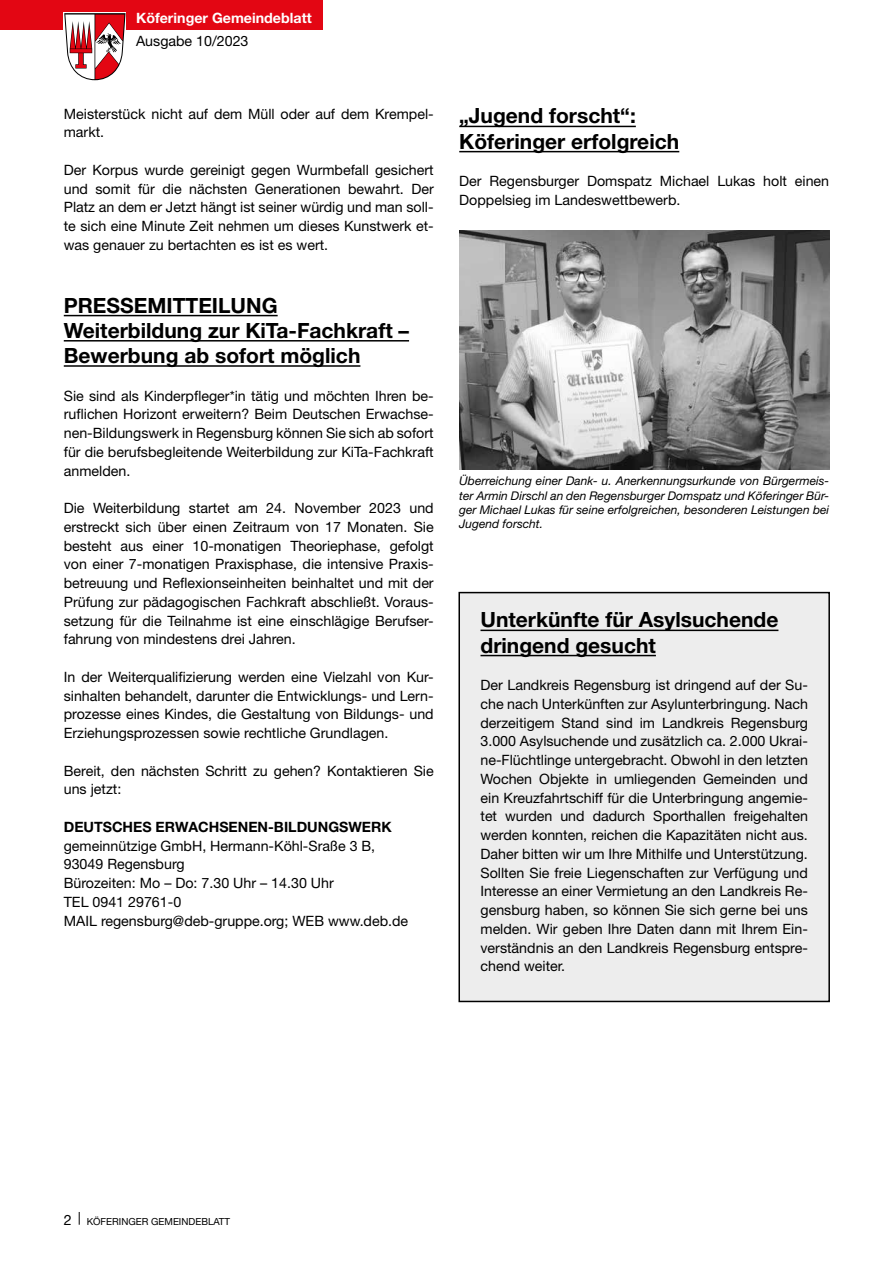
<style>
.page{position:relative;width:893px;height:1263px;background:#fff}
.page>*{position:absolute;margin:0;border:0;box-sizing:border-box;transform-origin:0 0}
.t1{font:700 21px/25.2px "Helvetica Neue LT Std";color:#000}
.t2{font:14.25px/18.8px "Helvetica Neue LT Std";color:#000;text-align:justify}
.t3{font:700 14.25px "Helvetica Neue LT Std";color:#000}
.t4{font:700 14.25px "Helvetica Neue LT Std";color:#fff}
.t5{font:italic 12px/14.4px "Helvetica Neue LT Std";color:#000;text-align:justify}
.t6{font:9.75px "Helvetica Neue LT Std";color:#000}
.s1{font-size:14.25px}
</style>
<div class="page">
<div style="left:0;top:0;width:323px;height:30px;background:#e30613"></div>
<svg style="left:64px;top:13px;width:62px;height:67px"></svg>
<svg style="left:79px;top:1212px;width:1px;height:13px"></svg>
<div style="left:459px;top:593px;width:370px;height:408px;background:#ededed"></div>
<div style="left:458px;top:592px;width:372px;height:410px;border:2px solid #000"></div>
<hr style="left:64px;top:315px;width:214px;height:1px;background:#000">
<hr style="left:64px;top:340px;width:345px;height:1px;background:#000">
<hr style="left:64px;top:365px;width:296px;height:2px;background:#000">
<hr style="left:459px;top:126px;width:177px;height:1px;background:#000">
<hr style="left:459px;top:151px;width:220px;height:1px;background:#000">
<img style="left:459px;top:231px;width:370px;height:238px">
<hr style="left:480px;top:630px;width:298px;height:1px;background:#000">
<hr style="left:480px;top:655px;width:176px;height:1px;background:#000">
<p class="t4" style="left:136px;top:9px;width:177px">Köferinger Gemeindeblatt</p>
<p class="t2" style="left:136px;top:31px;width:114px">Ausgabe 10/2023</p>
<p class="t2" style="left:64px;top:104px;width:371px">Meisterstück nicht auf dem Müll oder auf dem Krempel&shy;markt.</p>
<p class="t2" style="left:64px;top:160px;width:371px">Der Korpus wurde gereinigt gegen Wurmbefall gesichert und somit für die nächsten Generationen bewahrt. Der Platz an dem er Jetzt hängt ist seiner würdig und man soll&shy;te sich eine Minute Zeit nehmen um dieses Kunstwerk et&shy;was genauer zu bertachten es ist es wert.</p>
<h1 class="t1" style="left:64px;top:292px;width:347px">PRESSEMITTEILUNG<br>Weiterbildung zur KiTa-Fachkraft –<br>Bewerbung ab sofort möglich</h1>
<p class="t2" style="left:64px;top:386px;width:371px">Sie sind als Kinderpfleger*in tätig und möchten Ihren be&shy;ruflichen Horizont erweitern? Beim Deutschen Erwachse&shy;nen-Bildungswerk in Regensburg können Sie sich ab sofort für die berufsbegleitende Weiterbildung zur KiTa-Fachkraft anmelden.</p>
<p class="t2" style="left:64px;top:498px;width:371px">Die Weiterbildung startet am 24. November 2023 und erstreckt sich über einen Zeitraum von 17 Monaten. Sie besteht aus einer 10-monatigen Theoriephase, gefolgt von einer 7-monatigen Praxisphase, die intensive Praxis&shy;betreuung und Reflexionseinheiten beinhaltet und mit der Prüfung zur pädagogischen Fachkraft abschließt. Voraus&shy;setzung für die Teilnahme ist eine einschlägige Berufser&shy;fahrung von mindestens drei Jahren.</p>
<p class="t2" style="left:64px;top:667px;width:371px">In der Weiterqualifizierung werden eine Vielzahl von Kur&shy;sinhalten behandelt, darunter die Entwicklungs- und Lern&shy;prozesse eines Kindes, die Gestaltung von Bildungs- und Erziehungsprozessen sowie rechtliche Grundlagen.</p>
<p class="t2" style="left:64px;top:761px;width:371px">Bereit, den nächsten Schritt zu gehen? Kontaktieren Sie uns jetzt:</p>
<p class="t3" style="left:64px;top:818px;width:329px">DEUTSCHES ERWACHSENEN-BILDUNGSWERK</p>
<p class="t2" style="left:64px;top:836px;width:346px;text-align:left">gemeinnützige GmbH, Hermann-Köhl-Sraße 3 B, 93049 Regensburg<br>Bürozeiten: Mo – Do: 7.30 Uhr – 14.30 Uhr<br>TEL 0941 29761-0<br>MAIL regensburg@deb-gruppe.org; WEB www.deb.de</p>
<h1 class="t1" style="left:459px;top:103px;width:222px">„Jugend forscht“:<br>Köferinger erfolgreich</h1>
<p class="t2" style="left:459px;top:171px;width:371px">Der Regensburger Domspatz Michael Lukas holt einen<br>Doppelsieg im Landeswettbewerb.</p>
<p class="t5" style="left:459px;top:473px;width:371px">Überreichung einer Dank- u. Anerkennungsurkunde von Bürgermeis&shy;ter Armin Dirschl an den Regensburger Domspatz und Köferinger Bür&shy;ger Michael Lukas für seine erfolgreichen, besonderen Leistungen bei Jugend forscht.</p>
<h1 class="t1" style="left:480px;top:607px;width:299px">Unterkünfte für Asylsuchende dringend gesucht</h1>
<p class="t2" style="left:480px;top:675px;width:329px">Der Landkreis Regensburg ist dringend auf der Su&shy;che nach Unterkünften zur Asylunterbringung. Nach derzeitigem Stand sind im Landkreis Regensburg 3.000 Asylsuchende und zusätzlich ca. 2.000 Ukrai&shy;ne-Flüchtlinge untergebracht. Obwohl in den letzten Wochen Objekte in umliegenden Gemeinden und ein Kreuzfahrtschiff für die Unterbringung angemie&shy;tet wurden und dadurch Sporthallen freigehalten werden konnten, reichen die Kapazitäten nicht aus.<br>Daher bitten wir um Ihre Mithilfe und Unterstützung.<br>Sollten Sie freie Liegenschaften zur Verfügung und Interesse an einer Vermietung an den Landkreis Re&shy;gensburg haben, so können Sie sich gerne bei uns melden. Wir geben Ihre Daten dann mit Ihrem Ein&shy;verständnis an den Landkreis Regensburg entspre&shy;chend weiter.</p>
<p class="t6" style="left:64px;top:1215px;width:168px"><span class="s1">2</span> KÖFERINGER GEMEINDEBLATT</p>
</div>
